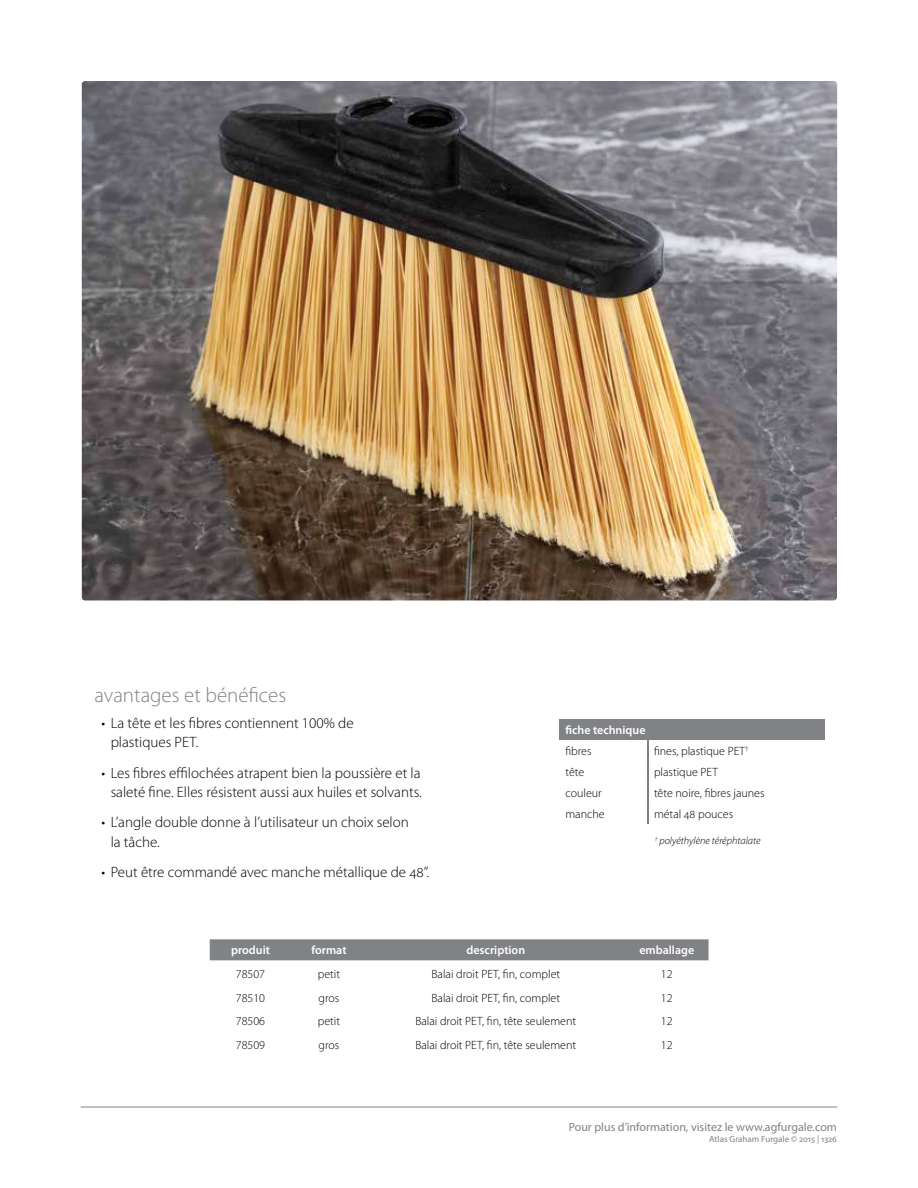
<style>
.page{position:relative;width:918px;height:1188px;background:#fff}
.page>*{position:absolute;margin:0;border:0;box-sizing:border-box;transform-origin:0 0}
.t1{font:300 21px "Myriad Pro";color:#808285}
.t2{font:300 15px/19.5px "Myriad Pro";color:#000}
.t3{font:300 12px "Myriad Pro";color:#000}
.t4{font:12px "Myriad Pro";color:#808285}
.t5{font:600 12px "Myriad Pro";color:#fff}
.t6{font:italic 300 10.5px "Myriad Pro";color:#000}
.t7{font:9px "Myriad Pro";color:#808285}
</style>
<div class="page">
<img style="left:82px;top:81px;width:755px;height:519px">
<hr style="left:81px;top:1107px;width:756px;height:1px;background:#808285">
<div style="left:559px;top:719px;width:266px;height:21px;background:#808285"></div>
<svg style="left:648px;top:740px;width:1px;height:84px"></svg>
<div style="left:210px;top:939px;width:499px;height:21px;background:#808285"></div>
<h1 class="t1" style="left:94px;top:683px;width:193px">avantages et bénéfices</h1>
<p class="t2" style="left:111px;top:713px;width:245px;text-indent:-9px">• La tête et les fibres contiennent 100% de plastiques PET.</p>
<p class="t2" style="left:102px;top:763px;width:322px;text-align:right">• Les fibres effilochées atrapent bien la poussière et la saleté fine. Elles résistent aussi aux huiles et solvants.</p>
<p class="t2" style="left:111px;top:813px;width:300px;text-indent:-9px">• L’angle double donne à l’utilisateur un choix selon la tâche.</p>
<p class="t2" style="left:102px;top:863px;width:329px">• Peut être commandé avec manche métallique de 48’’.</p>
<p class="t5" style="left:565px;top:723px;width:82px">fiche technique</p>
<p class="t3" style="left:565px;top:745px;width:28px">fibres</p>
<p class="t3" style="left:654px;top:745px;width:96px">fines, plastique PET<sup>†</sup></p>
<p class="t3" style="left:565px;top:766px;width:20px">tête</p>
<p class="t3" style="left:654px;top:766px;width:66px">plastique PET</p>
<p class="t3" style="left:565px;top:787px;width:38px">couleur</p>
<p class="t3" style="left:654px;top:787px;width:112px">tête noire, fibres jaunes</p>
<p class="t3" style="left:565px;top:808px;width:41px">manche</p>
<p class="t3" style="left:654px;top:808px;width:81px">métal 48 pouces</p>
<p class="t6" style="left:655px;top:835px;width:108px"><sup>†</sup> polyéthylène téréphtalate</p>
<p class="t5" style="left:231px;top:944px;width:41px">produit</p>
<p class="t5" style="left:311px;top:944px;width:37px">format</p>
<p class="t5" style="left:466px;top:944px;width:60px">description</p>
<p class="t5" style="left:639px;top:944px;width:56px">emballage</p>
<p class="t3" style="left:236px;top:967px;width:31px">78507</p>
<p class="t3" style="left:318px;top:967px;width:24px">petit</p>
<p class="t3" style="left:432px;top:967px;width:130px">Balai droit PET, fin, complet</p>
<p class="t3" style="left:661px;top:967px;width:13px">12</p>
<p class="t3" style="left:236px;top:991px;width:31px">78510</p>
<p class="t3" style="left:319px;top:991px;width:22px">gros</p>
<p class="t3" style="left:432px;top:991px;width:130px">Balai droit PET, fin, complet</p>
<p class="t3" style="left:661px;top:991px;width:13px">12</p>
<p class="t3" style="left:236px;top:1015px;width:31px">78506</p>
<p class="t3" style="left:318px;top:1015px;width:24px">petit</p>
<p class="t3" style="left:415px;top:1015px;width:162px">Balai droit PET, fin, tête seulement</p>
<p class="t3" style="left:661px;top:1015px;width:13px">12</p>
<p class="t3" style="left:236px;top:1038px;width:31px">78509</p>
<p class="t3" style="left:319px;top:1038px;width:22px">gros</p>
<p class="t3" style="left:415px;top:1038px;width:162px">Balai droit PET, fin, tête seulement</p>
<p class="t3" style="left:661px;top:1038px;width:13px">12</p>
<p class="t4" style="left:569px;top:1120px;width:270px">Pour plus d’information, visitez le www.agfurgale.com</p>
<p class="t7" style="left:709px;top:1134px;width:129px">Atlas Graham Furgale © 2015 | 1326</p>
</div>
